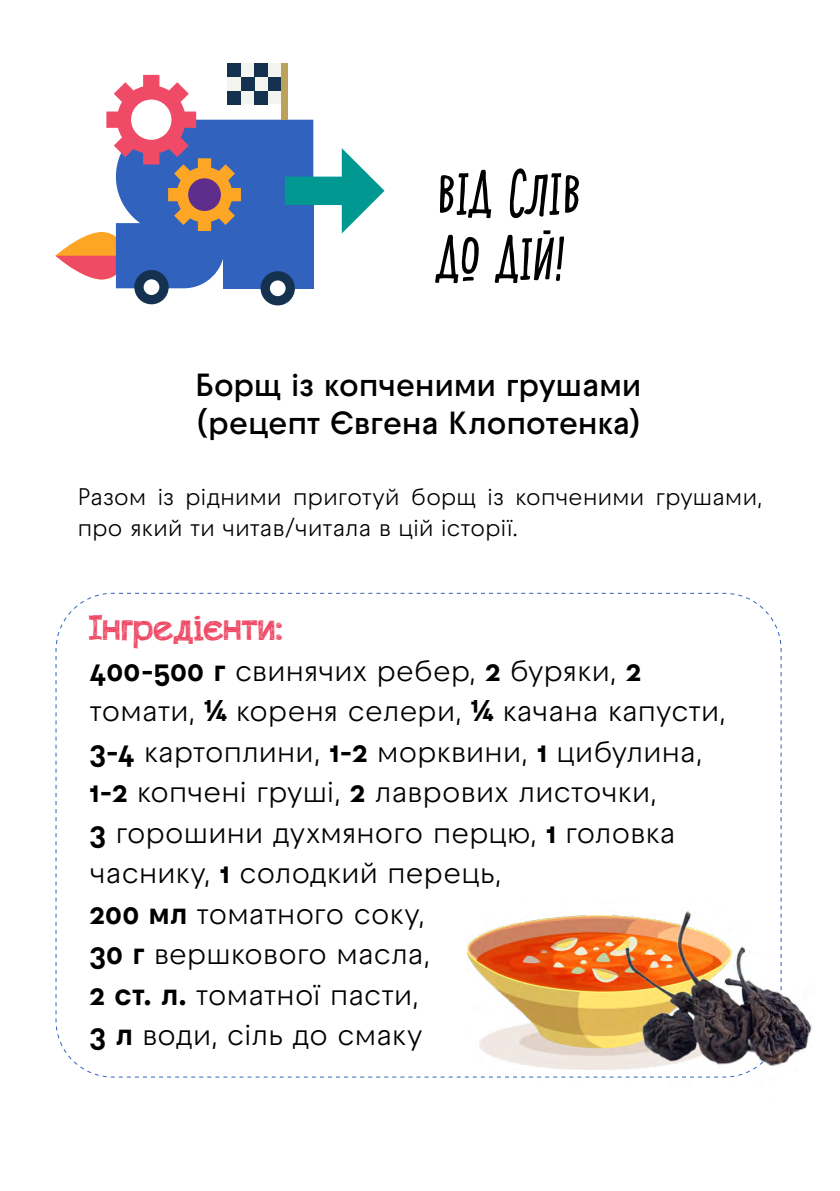
<style>
.page{position:relative;width:840px;height:1191px;background:#fff}
.page>*{position:absolute;margin:0;border:0;box-sizing:border-box;transform-origin:0 0}
.t1{font:italic 52px/65px "Shnobel";letter-spacing:-.035em;color:#000}
.t2{font:36px "appleberry";color:#ef4b67}
.t3{font:600 32px/38.4px "Raptor V3 Premium";letter-spacing:-.015em;color:#000}
.t4{font:30px/40.6px "Raptor V3 Premium";letter-spacing:-.015em;color:#000}
.t5{font:24px/31.2px "Raptor V3 Premium";letter-spacing:-.015em;color:#000}
.s1{font-weight:700}
</style>
<div class="page">
<svg style="left:55px;top:592px;width:726px;height:486px"></svg>
<div style="left:260px;top:271px;width:35px;height:34px;background:#14324f;border-radius:50%"></div>
<div style="left:270px;top:280px;width:15px;height:16px;background:#fff;border-radius:50%"></div>
<div style="left:134px;top:270px;width:34px;height:34px;background:#14324f;border-radius:50%"></div>
<div style="left:143px;top:279px;width:16px;height:16px;background:#fff;border-radius:50%"></div>
<div style="left:227px;top:63px;width:54px;height:41px;background:#f4f4ef"></div>
<svg style="left:55px;top:75px;width:329px;height:213px"></svg>
<div style="left:131px;top:100px;width:40px;height:40px;background:#fff;border-radius:50%"></div>
<div style="left:254px;top:63px;width:14px;height:14px;background:#14324f"></div>
<div style="left:227px;top:63px;width:13px;height:14px;background:#14324f"></div>
<div style="left:268px;top:77px;width:13px;height:14px;background:#14324f"></div>
<div style="left:240px;top:77px;width:14px;height:14px;background:#14324f"></div>
<div style="left:254px;top:91px;width:14px;height:13px;background:#14324f"></div>
<div style="left:227px;top:91px;width:13px;height:13px;background:#14324f"></div>
<div style="left:281px;top:63px;width:7px;height:57px;background:#baa25d"></div>
<img style="left:467px;top:891px;width:345px;height:187px">
<h1 class="t1" style="left:435px;top:161px;width:147px">ВІД СЛІВ<br>ДО ДІЙ!</h1>
<p class="t3" style="left:195px;top:364px;width:447px">Борщ із копченими грушами (рецепт Євгена Клопотенка)</p>
<p class="t5" style="left:77px;top:481px;width:686px">Разом із рідними приготуй борщ із копченими грушами, про який ти читав/читала в цій історії.</p>
<p class="t2" style="left:90px;top:603px;width:195px">Інгредієнти:</p>
<p class="t4" style="left:90px;top:650px;width:637px"><span class="s1">400-500 г</span> свинячих ребер, <span class="s1">2</span> буряки, <span class="s1">2 </span>томати, <span class="s1">¼</span> кореня селери, <span class="s1">¼</span> качана капусти,<br><span class="s1">3-4</span> картоплини, <span class="s1">1-2</span> морквини, <span class="s1">1</span> цибулина,<br><span class="s1">1-2</span> копчені груші, <span class="s1">2</span> лаврових листочки,<br><span class="s1">3</span> горошини духмяного перцю, <span class="s1">1</span> головка часнику, <span class="s1">1</span> солодкий перець,<br><span class="s1">200 мл</span> томатного соку,<br><span class="s1">30 г</span> вершкового масла,<br><span class="s1">2 ст. л.</span> томатної пасти,<br><span class="s1">3 л</span> води, сіль до смаку</p>
</div>
